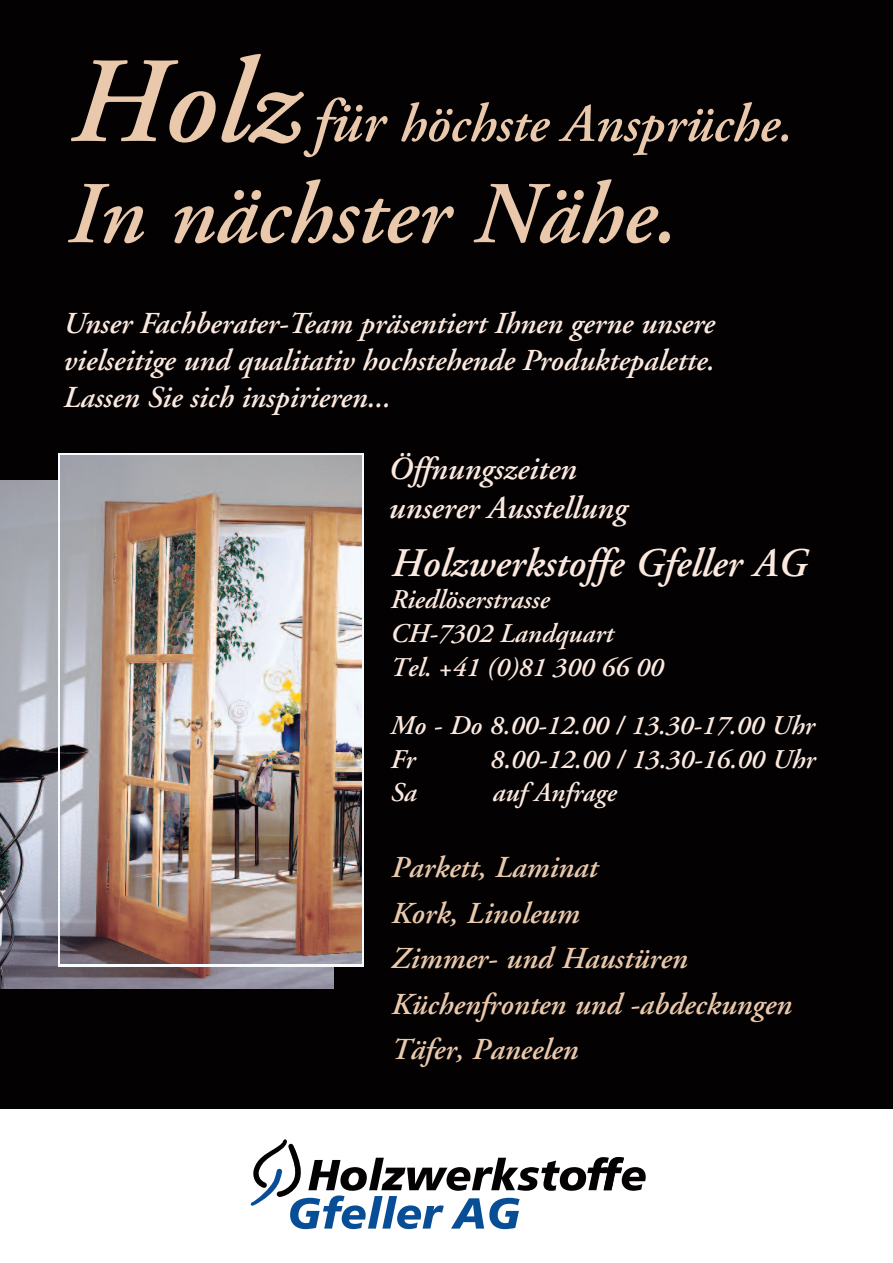
<style>
.page{position:relative;width:893px;height:1263px;background:#fff}
.page>*{position:absolute;margin:0;border:0;box-sizing:border-box;transform-origin:0 0}
.t1{font:italic 600 87.9px "Adobe Garamond";color:#e9c8ab}
.t2{font:italic 600 54.15px "Adobe Garamond";color:#e9c8ab}
.t3{font:italic 600 40.5px "Adobe Garamond";color:#fbe9df}
.t4{font:italic 600 32.1px/38.2px "Adobe Garamond";color:#fbe9df}
.t5{font:italic 600 30.45px/36.6px "Adobe Garamond";color:#fbe9df;text-align:justify}
.t6{font:italic 600 30.45px/45.5px "Adobe Garamond";color:#e9c8ab}
.t7{font:italic 600 27px/34px "Adobe Garamond";color:#fbe9df}
.s1{font-size:121.65px}
.s2{font-size:60.9px}
</style>
<div class="page">
<div style="left:0;top:0;width:893px;height:1108px;background:#030101"></div>
<svg style="left:0;top:1108px;width:893px;height:122px"></svg>
<img style="left:0;top:481px;width:333px;height:508px">
<svg style="left:58px;top:453px;width:306px;height:513px;background:#e8eaeb"></svg>
<img style="left:60px;top:456px;width:301px;height:508px">
<svg style="left:250px;top:1139px;width:396px;height:90px"></svg>
<h2 class="t2" style="left:65px;top:102px;width:728px"><span class="s1">Holz</span> <span class="s2">für</span> höchste Ansprüche.</h2>
<h1 class="t1" style="left:64px;top:179px;width:612px">In nächster Nähe.</h1>
<p class="t5" style="left:62px;top:308px;width:653px">Unser Fachberater-Team präsentiert Ihnen gerne unsere vielseitige und qualitativ hochstehende Produktepalette.<br>Lassen Sie sich inspirieren...</p>
<p class="t4" style="left:387px;top:453px;width:240px">Öffnungszeiten unserer Ausstellung</p>
<h3 class="t3" style="left:389px;top:547px;width:418px">Holzwerkstoffe Gfeller AG</h3>
<p class="t7" style="left:389px;top:585px;width:274px">Riedlöserstrasse<br>CH-7302 Landquart<br>Tel. +41 (0)81 300 66 00</p>
<p class="t7" style="left:389px;top:711px;width:426px;line-height:33.6px">Mo - Do 8.00-12.00 / 13.30-17.00 Uhr<br>Fr</p>
<p class="t7" style="left:489px;top:744px;width:326px">8.00-12.00 / 13.30-16.00 Uhr</p>
<p class="t7" style="left:389px;top:778px;width:28px">Sa</p>
<p class="t7" style="left:491px;top:778px;width:125px">auf Anfrage</p>
<p class="t6" style="left:390px;top:847px;width:402px">Parkett, Laminat<br>Kork, Linoleum<br>Zimmer- und Haustüren<br>Küchenfronten und -abdeckungen<br>Täfer, Paneelen</p>
</div>
